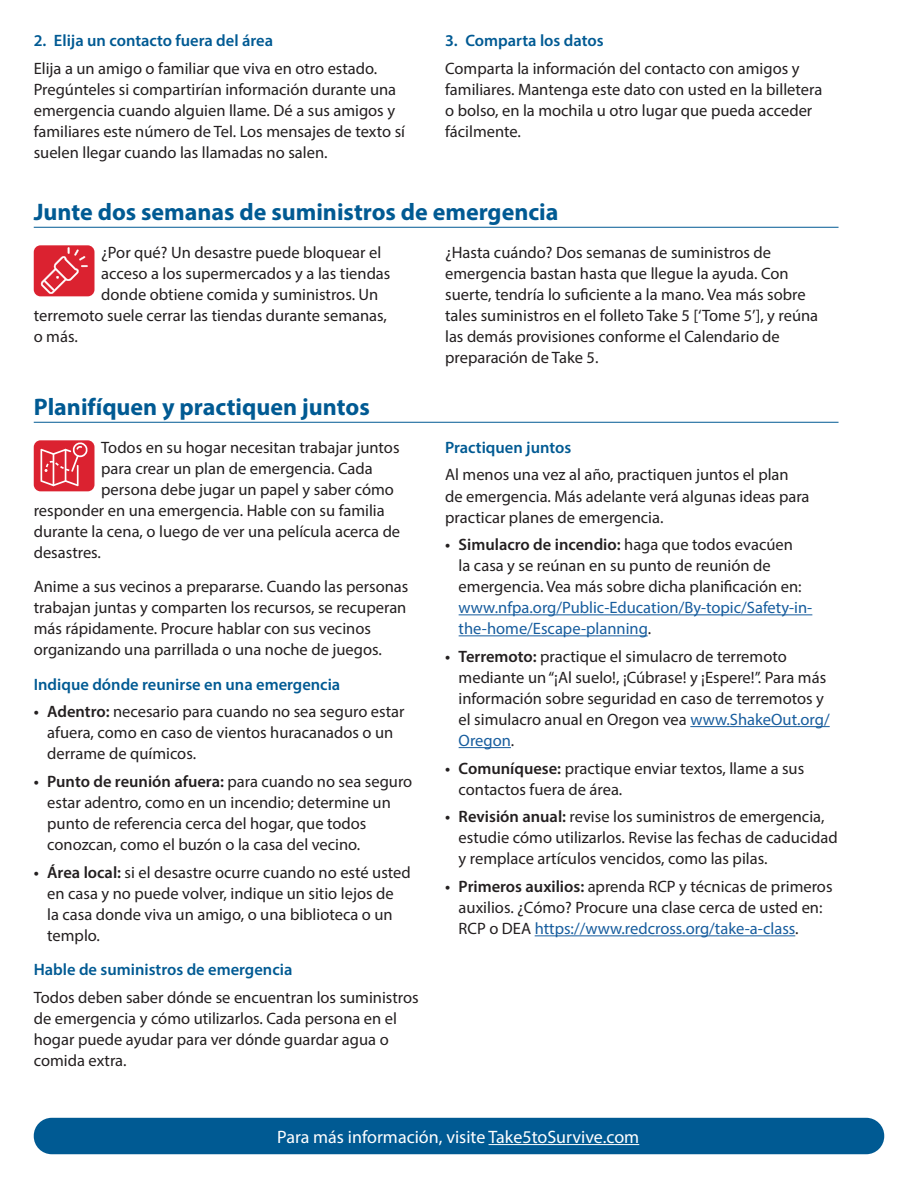
<style>
.page{position:relative;width:918px;height:1188px;background:#fff}
.page>*{position:absolute;margin:0;border:0;box-sizing:border-box;transform-origin:0 0}
.t1{font:700 24px "Myriad Pro";color:#005a93}
.t2{font:18px "Myriad Pro";color:#fff}
.t3{font:16.5px/21px "Myriad Pro";color:#231f20}
.H3_body_number{font:600 16.5px "Myriad Pro";color:#005a93}
.s1{font-weight:600}
.s2{color:#175d9e}
</style>
<div class="page">
<div style="left:34px;top:1118px;width:850px;height:36px;background:#005a93;border-radius:18px"></div>
<hr style="left:489px;top:1144px;width:150px;height:1px;background:#fff">
<div style="left:34px;top:245px;width:60px;height:51px;background:#db2230;border-radius:7px"></div>
<div style="left:34px;top:440px;width:60px;height:51px;background:#db2230;border-radius:7px"></div>
<svg style="left:41px;top:247px;width:47px;height:47px"></svg>
<svg style="left:41px;top:442px;width:47px;height:44px"></svg>
<hr style="left:34px;top:227px;width:805px;height:1px;background:#005a93">
<hr style="left:34px;top:422px;width:805px;height:1px;background:#005a93">
<hr style="left:459px;top:614px;width:353px;height:1px;background:#175d9e">
<hr style="left:459px;top:635px;width:189px;height:1px;background:#175d9e">
<hr style="left:690px;top:726px;width:140px;height:1px;background:#175d9e">
<hr style="left:459px;top:747px;width:52px;height:1px;background:#175d9e">
<hr style="left:535px;top:935px;width:260px;height:1px;background:#175d9e">
<h3 class="H3_body_number" style="left:34px;top:30px;width:241px">2. Elija un contacto fuera del área</h3>
<p class="t3" style="left:34px;top:58px;width:373px">Elija a un amigo o familiar que viva en otro estado.<br>Pregúnteles si compartirían información durante una emergencia cuando alguien llame. Dé a sus amigos y familiares este número de Tel. Los mensajes de texto sí suelen llegar cuando las llamadas no salen.</p>
<h3 class="H3_body_number" style="left:445px;top:30px;width:160px">3. Comparta los datos</h3>
<p class="t3" style="left:445px;top:58px;width:379px">Comparta la información del contacto con amigos y familiares. Mantenga este dato con usted en la billetera o bolso, en la mochila u otro lugar que pueda acceder fácilmente.</p>
<h2 class="t1" style="left:34px;top:196px;width:526px">Junte dos semanas de suministros de emergencia</h2>
<p class="t3" style="left:101px;top:241px;width:282px">¿Por qué? Un desastre puede bloquear el</p>
<p class="t3" style="left:101px;top:262px;width:291px">acceso a los supermercados y a las tiendas</p>
<p class="t3" style="left:101px;top:283px;width:279px">donde obtiene comida y suministros. Un</p>
<p class="t3" style="left:34px;top:304px;width:355px">terremoto suele cerrar las tiendas durante semanas,</p>
<p class="t3" style="left:34px;top:325px;width:46px">o más.</p>
<p class="t3" style="left:445px;top:241px;width:375px">¿Hasta cuándo? Dos semanas de suministros de emergencia bastan hasta que llegue la ayuda. Con suerte, tendría lo suficiente a la mano. Vea más sobre tales suministros en el folleto Take 5 [‘Tome 5’], y reúna las demás provisiones conforme el Calendario de preparación de Take 5.</p>
<h2 class="t1" style="left:34px;top:391px;width:338px">Planifíquen y practiquen juntos</h2>
<p class="t3" style="left:101px;top:436px;width:300px">Todos en su hogar necesitan trabajar juntos</p>
<p class="t3" style="left:101px;top:457px;width:273px">para crear un plan de emergencia. Cada</p>
<p class="t3" style="left:101px;top:478px;width:294px">persona debe jugar un papel y saber cómo</p>
<p class="t3" style="left:34px;top:499px;width:353px">responder en una emergencia. Hable con su familia</p>
<p class="t3" style="left:34px;top:520px;width:368px">durante la cena, o luego de ver una película acerca de</p>
<p class="t3" style="left:34px;top:541px;width:69px">desastres.</p>
<p class="t3" style="left:34px;top:576px;width:376px">Anime a sus vecinos a prepararse. Cuando las personas trabajan juntas y comparten los recursos, se recuperan más rápidamente. Procure hablar con sus vecinos organizando una parrillada o una noche de juegos.</p>
<h3 class="H3_body_number" style="left:34px;top:674px;width:308px">Indique dónde reunirse en una emergencia</h3>
<p class="t3" style="left:47px;top:701px;width:359px;text-indent:-14px"><span class="s1">• Adentro:</span> necesario para cuando no sea seguro estar afuera, como en caso de vientos huracanados o un derrame de químicos.</p>
<p class="t3" style="left:47px;top:771px;width:367px;text-indent:-14px"><span class="s1">• Punto de reunión afuera:</span> para cuando no sea seguro estar adentro, como en un incendio; determine un punto de referencia cerca del hogar, que todos conozcan, como el buzón o la casa del vecino.</p>
<p class="t3" style="left:47px;top:862px;width:365px;text-indent:-14px"><span class="s1">• Área local:</span> si el desastre ocurre cuando no esté usted en casa y no puede volver, indique un sitio lejos de<br>la casa donde viva un amigo, o una biblioteca o un templo.</p>
<h3 class="H3_body_number" style="left:34px;top:959px;width:260px">Hable de suministros de emergencia</h3>
<p class="t3" style="left:34px;top:987px;width:387px">Todos deben saber dónde se encuentran los suministros de emergencia y cómo utilizarlos. Cada persona en el hogar puede ayudar para ver dónde guardar agua o comida extra.</p>
<h3 class="H3_body_number" style="left:445px;top:437px;width:128px">Practiquen juntos</h3>
<p class="t3" style="left:445px;top:464px;width:366px">Al menos una vez al año, practiquen juntos el plan de emergencia. Más adelante verá algunas ideas para practicar planes de emergencia.</p>
<p class="t3" style="left:459px;top:534px;width:355px;text-indent:-14px"><span class="s1">• Simulacro de incendio:</span> haga que todos evacúen<br>la casa y se reúnan en su punto de reunión de emergencia. Vea más sobre dicha planificación en: <span class="s2">www.nfpa.org/Public-Education/By-topic/Safety-in&shy;the-home/Escape-planning</span>.</p>
<p class="t3" style="left:459px;top:646px;width:373px;text-indent:-14px"><span class="s1">• Terremoto:</span> practique el simulacro de terremoto mediante un “¡Al suelo!, ¡Cúbrase! y ¡Espere!”. Para más información sobre seguridad en caso de terremotos y el simulacro anual en Oregon vea <span class="s2">www.ShakeOut.org/ Oregon</span>.</p>
<p class="t3" style="left:459px;top:757px;width:347px;text-indent:-14px"><span class="s1">• Comuníquese:</span> practique enviar textos, llame a sus contactos fuera de área.</p>
<p class="t3" style="left:459px;top:806px;width:381px;text-indent:-14px"><span class="s1">• Revisión anual:</span> revise los suministros de emergencia, estudie cómo utilizarlos. Revise las fechas de caducidad y remplace artículos vencidos, como las pilas.</p>
<p class="t3" style="left:459px;top:876px;width:375px;text-indent:-14px"><span class="s1">• Primeros auxilios:</span> aprenda RCP y técnicas de primeros auxilios. ¿Cómo? Procure una clase cerca de usted en:<br>RCP o DEA <span class="s2">https://www.redcross.org/take-a-class</span>.</p>
<p class="t2" style="left:277px;top:1126px;width:364px">Para más información, visite Take5toSurvive.com</p>
</div>
